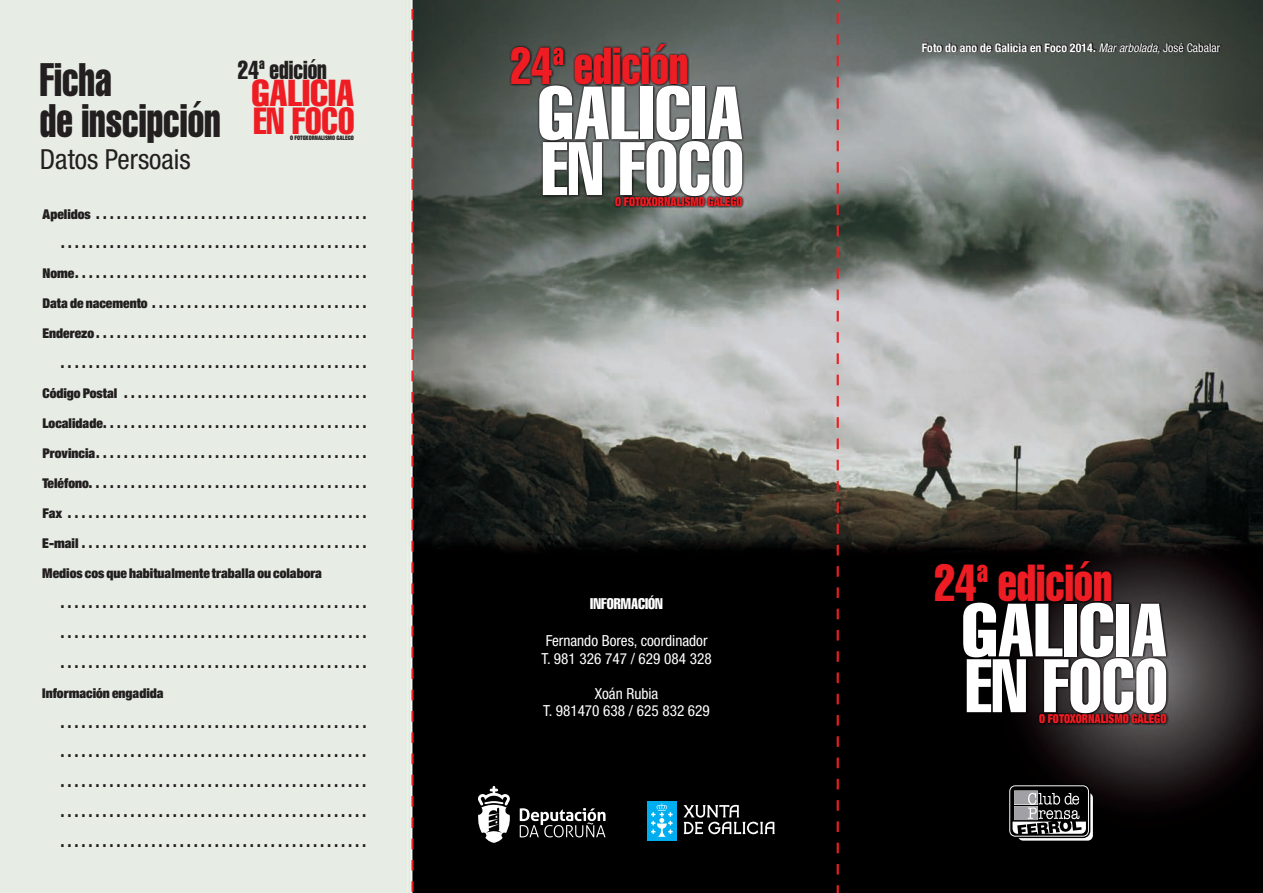
<style>
.page{position:relative;width:1263px;height:893px;background:#fff}
.page>*{position:absolute;margin:0;border:0;box-sizing:border-box;transform-origin:0 0}
.t1{font:74.4px "Helvetica LT Std Comp";color:#fff;scale:.95 1}
.t2{font:73.95px "Helvetica LT Std Comp";color:#fff;scale:1.06 1}
.t3{font:51.15px "Helvetica LT Std Comp";color:#ee1d23;scale:.88 1}
.t4{font:46.2px/41.1px "Helvetica LT Std Comp";color:#231f20;scale:.84 1}
.t5{font:37.2px "Helvetica LT Std Comp";color:#ee1d23;scale:.95 1}
.t6{font:36.9px "Helvetica LT Std Comp";color:#ee1d23;scale:1.06 1}
.t7{font:30px "Helvetica LT Std Comp";color:#ee1d23;scale:.88 1}
.t8{font:condensed 27.6px "Helvetica Neue LT Std";color:#231f20}
.t9{font:25.5px "Helvetica LT Std Comp";color:#231f20;scale:.88 1}
.t10{font:condensed 15.3px/17.4px "Helvetica Neue LT Std";color:#fff}
.t11{font:15.3px "Helvetica LT Std Comp";color:#fff}
.t12{font:15px "Helvetica LT Std Comp";color:#231f20;scale:.88 1}
.t13{font:700 13.5px "Helvetica Neue LT Std";color:#231f20}
.t14{font:700 12.3px "Helvetica Neue LT Std";color:#ee1d23;scale:.88 1}
.t15{font:700 condensed 12px "Helvetica Neue LT Std";color:#fff}
.t16{font:700 6.15px "Helvetica Neue LT Std";color:#231f20;scale:.88 1}
.s1{font-weight:400;font-style:italic}
.s2{font-weight:400}
</style>
<div class="page">
<img style="left:0;top:0;width:1263px;height:893px">
<svg style="left:1008px;top:784px;width:85px;height:57px;background:#5c5c5c"></svg>
<div style="left:647px;top:801px;width:29px;height:40px;background:#00aeef"></div>
<svg style="left:651px;top:803px;width:22px;height:34px"></svg>
<svg style="left:683px;top:805px;width:92px;height:30px;background:#3f3f3f"></svg>
<svg style="left:477px;top:786px;width:34px;height:57px"></svg>
<svg style="left:520px;top:808px;width:85px;height:29px;background:#4d4d4d"></svg>
<svg style="left:411px;top:0;width:3px;height:893px;background:#ad6565"></svg>
<svg style="left:837px;top:0;width:2px;height:893px;background:#9a3d3e"></svg>
<h3 class="t9" style="left:238px;top:61px;width:103px">24 edición</h3>
<h3 class="t6" style="left:251px;top:80px;width:98px">GALICIA</h3>
<h3 class="t5" style="left:253px;top:107px;width:108px">EN FOCO</h3>
<p class="t16" style="left:290px;top:135px;width:74px">O FOTOXORNALISMO GALEGO</p>
<h3 class="t4" style="left:40px;top:65px;width:217px">Ficha<br>de inscipción</h3>
<p class="t12" style="left:259px;top:59px;width:8px">a</p>
<h3 class="t8" style="left:40px;top:149px;width:152px">Datos Persoais</h3>
<p class="t13" style="left:43px;top:209px;width:325px">Apelidos .......................................</p>
<p class="t13" style="left:61px;top:239px;width:307px">............................................</p>
<p class="t13" style="left:42px;top:269px;width:325px">Nome..........................................</p>
<p class="t13" style="left:42px;top:299px;width:325px">Data de nacemento...............................</p>
<p class="t13" style="left:42px;top:329px;width:325px">Enderezo.......................................</p>
<p class="t13" style="left:61px;top:359px;width:307px">............................................</p>
<p class="t13" style="left:42px;top:389px;width:325px">Código Postal ...................................</p>
<p class="t13" style="left:42px;top:418px;width:325px">Localidade......................................</p>
<p class="t13" style="left:42px;top:448px;width:325px">Provincia.......................................</p>
<p class="t13" style="left:42px;top:478px;width:325px">Teléfono........................................</p>
<p class="t13" style="left:42px;top:508px;width:325px">Fax ...........................................</p>
<p class="t13" style="left:42px;top:538px;width:325px">E-mail.........................................</p>
<p class="t13" style="left:42px;top:568px;width:281px">Medios cos que habitualmente traballa ou colabora</p>
<p class="t13" style="left:61px;top:598px;width:307px">............................................</p>
<p class="t13" style="left:61px;top:628px;width:307px">............................................</p>
<p class="t13" style="left:61px;top:658px;width:307px">............................................</p>
<p class="t13" style="left:42px;top:688px;width:123px">Información engadida</p>
<p class="t13" style="left:61px;top:718px;width:307px">............................................</p>
<p class="t13" style="left:61px;top:748px;width:307px">............................................</p>
<p class="t13" style="left:61px;top:778px;width:307px">............................................</p>
<p class="t13" style="left:61px;top:808px;width:307px">............................................</p>
<p class="t13" style="left:61px;top:838px;width:307px">............................................</p>
<h3 class="t3" style="left:510px;top:47px;width:204px">24 edición</h3>
<h2 class="t2" style="left:537px;top:86px;width:195px">GALICIA</h2>
<h1 class="t1" style="left:541px;top:142px;width:214px">EN FOCO</h1>
<p class="t14" style="left:615px;top:197px;width:146px">O FOTOXORNALISMO GALEGO</p>
<h3 class="t7" style="left:553px;top:44px;width:14px">a</h3>
<p class="t11" style="left:590px;top:598px;width:74px">INFORMACIÓN</p>
<p class="t10" style="left:541px;top:634px;width:172px">Fernando Bores, coordinador<br>T. 981 326 747 / 629 084 328</p>
<p class="t10" style="left:543px;top:686px;width:168px;text-align:center">Xoán Rubia<br>T. 981470 638 / 625 832 629</p>
<p class="t15" style="left:922px;top:43px;width:300px">Foto do ano de Galicia en Foco 2014. <span class="s1">Mar arbolada,</span> <span class="s2">José Cabalar</span></p>
<h3 class="t3" style="left:934px;top:564px;width:204px">24 edición</h3>
<h2 class="t2" style="left:961px;top:603px;width:195px">GALICIA</h2>
<h1 class="t1" style="left:965px;top:659px;width:214px">EN FOCO</h1>
<p class="t14" style="left:1039px;top:714px;width:146px">O FOTOXORNALISMO GALEGO</p>
<h3 class="t7" style="left:977px;top:561px;width:14px">a</h3>
</div>
